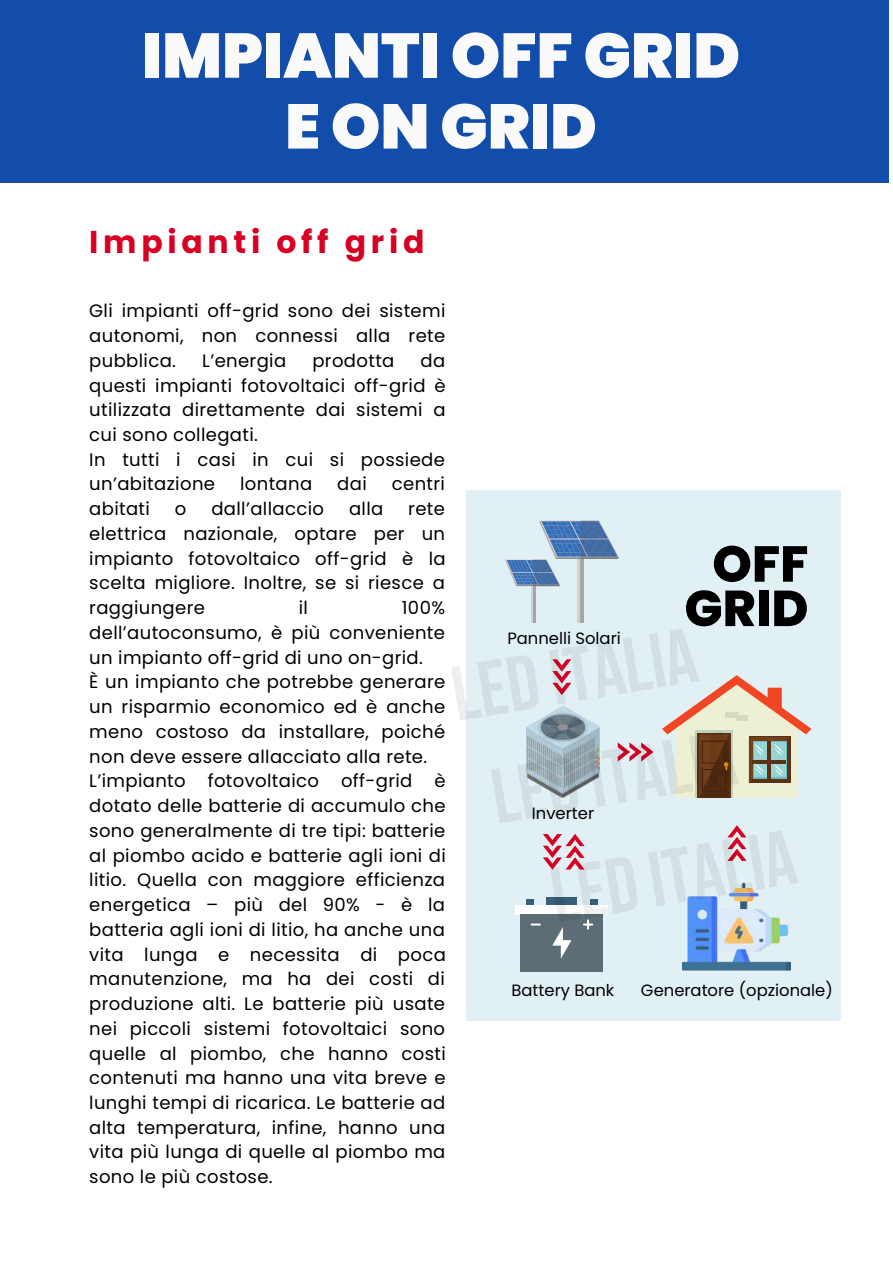
<style>
.page{position:relative;width:893px;height:1264px;background:#fff}
.page>*{position:absolute;margin:0;border:0;box-sizing:border-box;transform-origin:0 0}
.t1{font:900 63px/70.8px "Poppins";color:#fafafa;text-align:center}
.t2{font:800 50.4px "Poppins";color:#000}
.t3{font:700 31.5px "Poppins";letter-spacing:.15em;color:#d70024}
.t4{font:18px/24.8px "Poppins";letter-spacing:.02em;color:#000;text-align:justify}
.t5{font:16.35px "Poppins";color:#000}
</style>
<div class="page">
<div style="left:0;top:0;width:888px;height:182px;background:#124dab"></div>
<div style="left:466px;top:490px;width:375px;height:531px;background:#e1f0f5"></div>
<hr style="left:531px;top:571px;width:4px;height:52px;background:#d3d2d2">
<hr style="left:533px;top:571px;width:2px;height:52px;background:#a7a5a6">
<div style="left:577px;top:537px;width:6px;height:86px;background:#d3d2d2"></div>
<hr style="left:580px;top:537px;width:3px;height:86px;background:#a7a5a6">
<svg style="left:505px;top:520px;width:113px;height:66px"></svg>
<img style="left:526px;top:706px;width:73px;height:91px">
<div style="left:515px;top:905px;width:93px;height:9px;background:#fff"></div>
<div style="left:520px;top:914px;width:83px;height:57px;background:#5c6d75"></div>
<svg style="left:552px;top:927px;width:19px;height:31px"></svg>
<div style="left:546px;top:897px;width:31px;height:8px;background:#375f7a"></div>
<div style="left:526px;top:899px;width:7px;height:6px;background:#375f7a"></div>
<div style="left:590px;top:899px;width:8px;height:6px;background:#375f7a"></div>
<svg style="left:530px;top:923px;width:10px;height:2px"></svg>
<svg style="left:583px;top:919px;width:10px;height:10px"></svg>
<svg style="left:662px;top:675px;width:149px;height:122px"></svg>
<img style="left:682px;top:882px;width:108px;height:89px">
<svg style="left:552px;top:659px;width:19px;height:36px"></svg>
<svg style="left:617px;top:742px;width:36px;height:19px"></svg>
<svg style="left:727px;top:825px;width:19px;height:35px"></svg>
<svg style="left:543px;top:834px;width:41px;height:35px"></svg>
<h1 class="t1" style="left:142px;top:20px;width:599px">IMPIANTI OFF GRID<br>E ON GRID</h1>
<h3 class="t3" style="left:89px;top:220px;width:337px">Impianti off grid</h3>
<p class="t4" style="left:89px;top:298px;width:358px">Gli impianti off-grid sono dei sistemi autonomi, non connessi alla rete pubblica.</p>
<p class="t4" style="left:202px;top:348px;width:86px">L’energia</p>
<p class="t4" style="left:312px;top:348px;width:83px">prodotta</p>
<p class="t4" style="left:89px;top:348px;width:358px;text-align:left;text-indent:331px">da questi impianti fotovoltaici off-grid è utilizzata direttamente dai sistemi a cui sono collegati.<br>In tutti i casi in cui si possiede un’abitazione</p>
<p class="t4" style="left:240px;top:472px;width:74px">lontana</p>
<p class="t4" style="left:337px;top:472px;width:31px">dai</p>
<p class="t4" style="left:392px;top:472px;width:55px">centri</p>
<p class="t4" style="left:89px;top:496px;width:62px">abitati</p>
<p class="t4" style="left:175px;top:496px;width:13px">o</p>
<p class="t4" style="left:211px;top:496px;width:114px">dall’allaccio</p>
<p class="t4" style="left:349px;top:496px;width:36px">alla</p>
<p class="t4" style="left:89px;top:496px;width:358px;text-indent:319px">rete elettrica nazionale, optare per un impianto fotovoltaico off-grid è la scelta migliore. Inoltre, se si riesce a raggiungere</p>
<p class="t4" style="left:299px;top:595px;width:11px">il</p>
<p class="t4" style="left:89px;top:595px;width:358px;text-align:left;text-indent:312px">100% dell’autoconsumo, è più conveniente un impianto off-grid di uno on-grid.<br>È un impianto che potrebbe generare un risparmio economico ed è anche meno costoso da installare, poiché non deve essere allacciato alla rete.<br>L’impianto fotovoltaico off-grid è dotato delle batterie di accumulo che sono generalmente di tre tipi: batterie al piombo acido e batterie agli ioni di litio. Quella con maggiore efficienza energetica – più del 90% - è la batteria agli ioni di litio, ha anche una vita lunga e necessita di poca manutenzione, ma ha dei costi di produzione alti. Le batterie più usate nei piccoli sistemi fotovoltaici sono quelle al piombo, che hanno costi contenuti ma hanno una vita breve e lunghi tempi di ricarica. Le batterie ad alta temperatura, infine, hanno una vita più lunga di quelle al piombo ma sono le più costose.</p>
<h2 class="t2" style="left:712px;top:528px;width:98px">OFF</h2>
<p class="t5" style="left:507px;top:627px;width:115px">Pannelli Solari</p>
<p class="t5" style="left:532px;top:801px;width:64px">Inverter</p>
<h2 class="t2" style="left:684px;top:573px;width:125px">GRID</h2>
<p class="t5" style="left:511px;top:978px;width:104px">Battery Bank</p>
<p class="t5" style="left:641px;top:978px;width:193px">Generatore (opzionale)</p>
</div>
